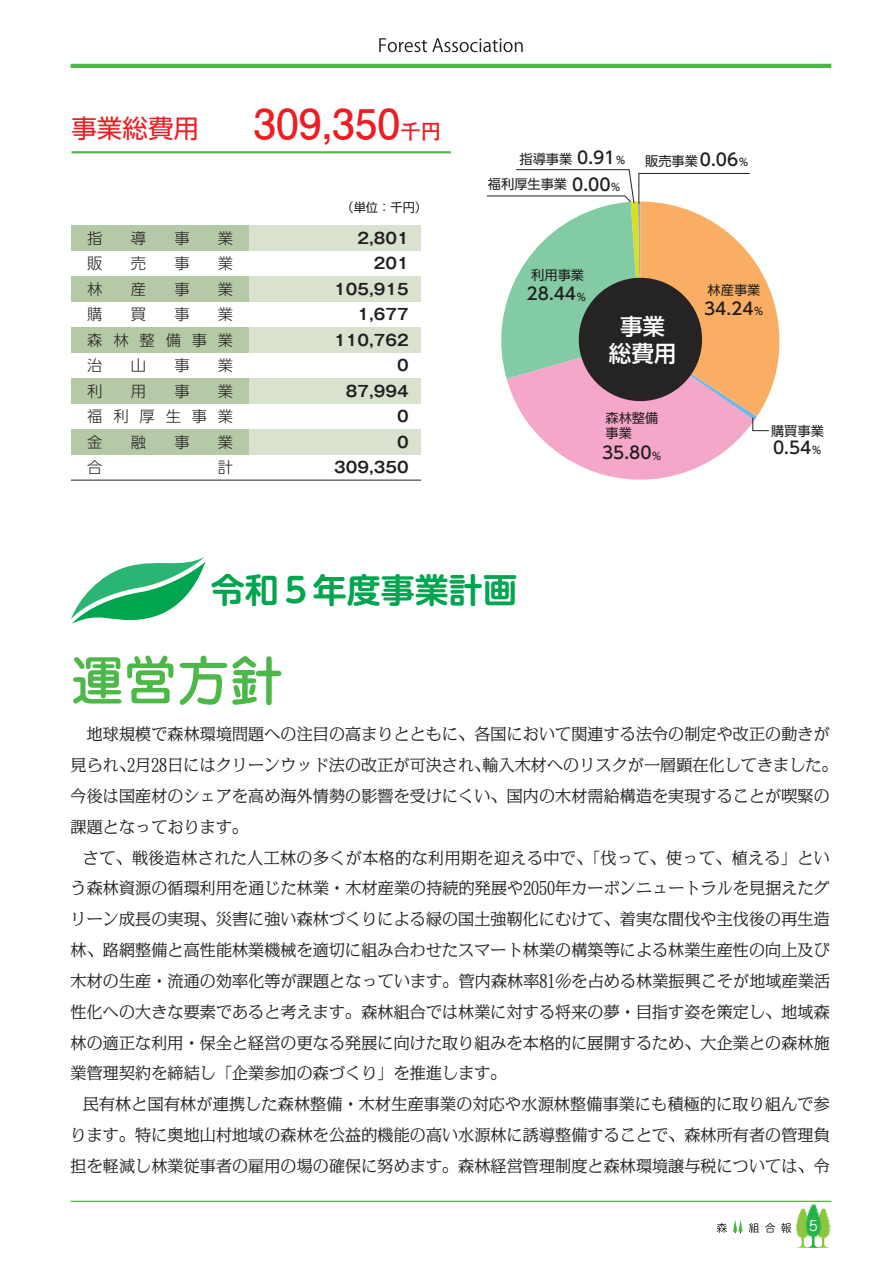
<style>
.page{position:relative;width:893px;height:1263px;background:#fff}
.page>*{position:absolute;margin:0;border:0;box-sizing:border-box;transform-origin:0 0}
.t1{font:500 53.1px "Jun 34 Pro";color:#4cb848}
.t2{font:700 40.8px "Futo Go B101 Pr 6";color:#ee1d23}
.t3{font:700 34.05px "UD Shin M Go Pr 6 N De";color:#00a54f}
.t4{font:25.5px "UD Shin Go Pr 6 N";color:#ee1d23}
.t5{font:500 22.65px/26.4px "UD Shin Go Pro";color:#fff;text-align:center}
.t6{font:500 16.95px "UD Shin Go Pro";color:#231f20}
.t7{font:300 15.9px/30.8px "M News MJ Upr";letter-spacing:.015em;color:#231f20;text-align:justify}
.t8{font:700 15.3px "Gothic MB101 Pr 6 De";color:#231f20}
.t9{font:300 15.3px "UD Shin Go Pr 6 N";letter-spacing:.705em;color:#231f20}
.t10{font:13.8px "Jun 201 Pro";color:#fff}
.t11{font:13.2px/15.1px "UD Shin Go Pro";color:#231f20}
.t12{font:12.3px "Shin Go Pr 6 N";color:#231f20}
.s1{font-size:20.4px}
.s2{font-weight:500;font-size:16.95px}
.s3{font-weight:500;font-size:10.35px}
.s4{font-size:10.35px}
</style>
<div class="page">
<svg style="left:71px;top:557px;width:135px;height:67px"></svg>
<div style="left:71px;top:225px;width:179px;height:25px;background:#b6c9a6"></div>
<div style="left:250px;top:225px;width:171px;height:25px;background:#d8e2ce"></div>
<div style="left:71px;top:276px;width:179px;height:25px;background:#b6c9a6"></div>
<div style="left:250px;top:276px;width:171px;height:25px;background:#d8e2ce"></div>
<div style="left:71px;top:327px;width:179px;height:26px;background:#b6c9a6"></div>
<div style="left:250px;top:327px;width:171px;height:26px;background:#d8e2ce"></div>
<div style="left:71px;top:378px;width:179px;height:26px;background:#b6c9a6"></div>
<div style="left:250px;top:378px;width:171px;height:26px;background:#d8e2ce"></div>
<div style="left:71px;top:429px;width:179px;height:26px;background:#b6c9a6"></div>
<div style="left:250px;top:429px;width:171px;height:26px;background:#d8e2ce"></div>
<hr style="left:71px;top:480px;width:179px;height:1px;background:#231f20">
<hr style="left:250px;top:480px;width:171px;height:1px;background:#231f20">
<svg style="left:486px;top:169px;width:293px;height:311px"></svg>
<hr style="left:71px;top:151px;width:380px;height:2px;background:#4cb848">
<svg style="left:379px;top:38px;width:144px;height:14px"></svg>
<hr style="left:71px;top:64px;width:760px;height:4px;background:#4cb848">
<hr style="left:71px;top:1201px;width:760px;height:1px;background:#4cb848">
<svg style="left:717px;top:1223px;width:10px;height:10px"></svg>
<svg style="left:749px;top:1223px;width:10px;height:10px"></svg>
<svg style="left:765px;top:1223px;width:10px;height:9px"></svg>
<svg style="left:733px;top:1220px;width:10px;height:13px"></svg>
<svg style="left:781px;top:1204px;width:50px;height:44px"></svg>
<h3 class="t4" style="left:71px;top:107px;width:129px">事業総費用</h3>
<h2 class="t2" style="left:254px;top:91px;width:189px">309,350<span class="s1">千円</span></h2>
<p class="t12" style="left:341px;top:197px;width:87px">（単位：千円）</p>
<p class="t9" style="left:87px;top:225px;width:17px">指</p>
<p class="t9" style="left:131px;top:225px;width:17px">導</p>
<p class="t9" style="left:174px;top:225px;width:17px">事</p>
<p class="t9" style="left:218px;top:225px;width:17px">業</p>
<p class="t8" style="left:357px;top:225px;width:53px">2,801</p>
<p class="t9" style="left:87px;top:251px;width:17px">販</p>
<p class="t9" style="left:131px;top:251px;width:17px">売</p>
<p class="t9" style="left:174px;top:251px;width:17px">事</p>
<p class="t9" style="left:218px;top:251px;width:17px">業</p>
<p class="t8" style="left:374px;top:251px;width:36px">201</p>
<p class="t9" style="left:87px;top:276px;width:17px">林</p>
<p class="t9" style="left:131px;top:276px;width:17px">産</p>
<p class="t9" style="left:174px;top:276px;width:17px">事</p>
<p class="t9" style="left:218px;top:276px;width:17px">業</p>
<p class="t8" style="left:334px;top:276px;width:76px">105,915</p>
<p class="t9" style="left:87px;top:302px;width:17px">購</p>
<p class="t9" style="left:131px;top:302px;width:17px">買</p>
<p class="t9" style="left:174px;top:302px;width:17px">事</p>
<p class="t9" style="left:218px;top:302px;width:17px">業</p>
<p class="t8" style="left:357px;top:302px;width:53px">1,677</p>
<p class="t9" style="left:87px;top:327px;width:147px">森林整備事業</p>
<p class="t8" style="left:334px;top:327px;width:76px">110,762</p>
<p class="t9" style="left:87px;top:353px;width:17px">治</p>
<p class="t9" style="left:131px;top:353px;width:17px">山</p>
<p class="t9" style="left:174px;top:353px;width:17px">事</p>
<p class="t9" style="left:218px;top:353px;width:17px">業</p>
<p class="t8" style="left:397px;top:353px;width:13px">0</p>
<p class="t9" style="left:87px;top:378px;width:17px">利</p>
<p class="t9" style="left:131px;top:378px;width:17px">用</p>
<p class="t9" style="left:174px;top:378px;width:17px">事</p>
<p class="t9" style="left:218px;top:378px;width:17px">業</p>
<p class="t8" style="left:346px;top:378px;width:64px">87,994</p>
<p class="t9" style="left:87px;top:404px;width:147px">福利厚生事業</p>
<p class="t8" style="left:397px;top:404px;width:13px">0</p>
<p class="t9" style="left:87px;top:429px;width:17px">金</p>
<p class="t9" style="left:131px;top:429px;width:17px">融</p>
<p class="t9" style="left:174px;top:429px;width:17px">事</p>
<p class="t9" style="left:218px;top:429px;width:17px">業</p>
<p class="t8" style="left:397px;top:429px;width:13px">0</p>
<p class="t9" style="left:87px;top:455px;width:17px">合</p>
<p class="t9" style="left:218px;top:455px;width:17px">計</p>
<p class="t8" style="left:334px;top:455px;width:76px">309,350</p>
<p class="t11" style="left:520px;top:151px;width:108px">指導事業 <span class="s2">0.91</span><span class="s3">％</span></p>
<p class="t11" style="left:645px;top:153px;width:105px">販売事業<span class="s2">0.06</span><span class="s3">％</span></p>
<p class="t11" style="left:488px;top:176px;width:134px">福利厚生事業 <span class="s2">0.00</span><sub>％</sub></p>
<p class="t11" style="left:531px;top:267px;width:54px">利用事業</p>
<p class="t6" style="left:527px;top:280px;width:61px">28.44<span class="s4">％</span></p>
<h3 class="t5" style="left:609px;top:313px;width:69px">事業総費用</h3>
<p class="t11" style="left:606px;top:410px;width:54px">森林整備事業</p>
<p class="t6" style="left:602px;top:439px;width:61px">35.80<span class="s4">％</span></p>
<p class="t11" style="left:708px;top:282px;width:54px">林産事業</p>
<p class="t6" style="left:704px;top:295px;width:61px">34.24<span class="s4">％</span></p>
<p class="t11" style="left:771px;top:423px;width:54px">購買事業</p>
<p class="t6" style="left:773px;top:434px;width:50px">0.54<span class="s4">％</span></p>
<h3 class="t3" style="left:211px;top:561px;width:308px">令和５年度事業計画</h3>
<h1 class="t1" style="left:71px;top:638px;width:214px">運営方針</h1>
<p class="t7" style="left:71px;top:719px;width:768px;text-align:left">　地球規模で森林環境問題への注目の高まりとともに、各国において関連する法令の制定や改正の動きが見られ、2月28日にはクリーンウッド法の改正が可決され、輸入木材へのリスクが一層顕在化してきました。今後は国産材のシェアを高め海外情勢の影響を受けにくい、国内の木材需給構造を実現することが喫緊の課題となっております。</p>
<p class="t7" style="left:71px;top:842px;width:761px;text-indent:12px">さて、戦後造林された人工林の多くが本格的な利用期を迎える中で、「伐って、使って、植える」という森林資源の循環利用を通じた林業・木材産業の持続的発展や2050年カーボンニュートラルを見据えたグリーン成長の実現、災害に強い森林づくりによる緑の国土強靭化にむけて、着実な間伐や主伐後の再生造林、路網整備と高性能林業機械を適切に組み合わせたスマート林業の構築等による林業生産性の向上及び木材の生産・流通の効率化等が課題となっています。管内森林率81％を占める林業振興こそが地域産業活性化への大きな要素であると考えます。森林組合では林業に対する将来の夢・目指す姿を策定し、地域森林の適正な利用・保全と経営の更なる発展に向けた取り組みを本格的に展開するため、大企業との森林施業管理契約を締結し「企業参加の森づくり」を推進します。</p>
<p class="t7" style="left:71px;top:1089px;width:761px;text-indent:12px">民有林と国有林が連携した森林整備・木材生産事業の対応や水源林整備事業にも積極的に取り組んで参ります。特に奥地山村地域の森林を公益的機能の高い水源林に誘導整備することで、森林所有者の管理負担を軽減し林業従事者の雇用の場の確保に努めます。森林経営管理制度と森林環境譲与税については、令</p>
<p class="t10" style="left:809px;top:1214px;width:10px">5</p>
</div>
